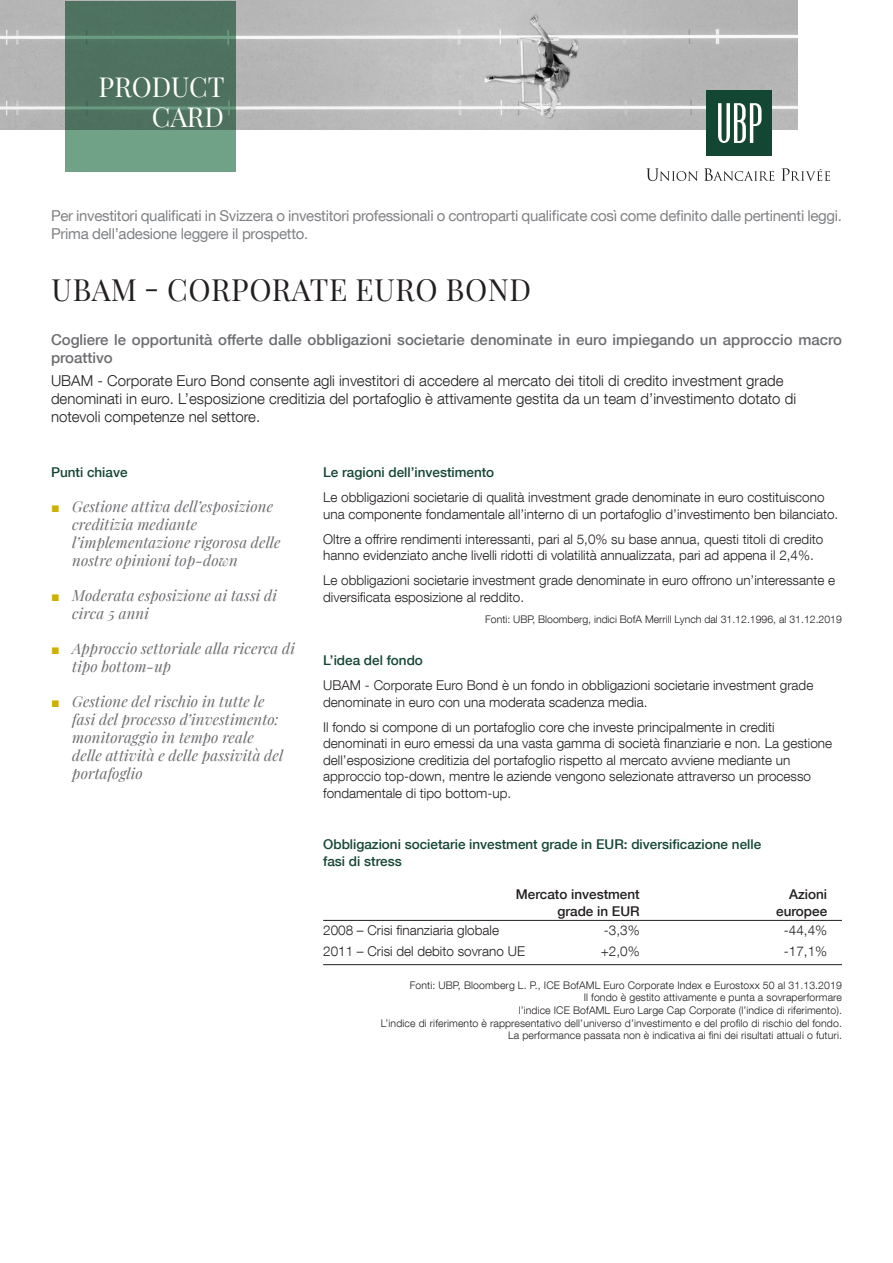
<style>
.page{position:relative;width:893px;height:1263px;background:#fff}
.page>*{position:absolute;margin:0;border:0;box-sizing:border-box;transform-origin:0 0}
.nom_du_fonds{font:30px "Playfair Display";letter-spacing:.02em;color:#231f20}
.t1{font:27px "Playfair Display";color:#fff}
.t2{font:italic 15px/18px "Playfair Display";letter-spacing:.005em;color:#6c6d70}
.Texte_Intro{font:300 15px/18px "Helvetica Neue LT Com";color:#231f20}
.For_qualified_invest{font:15px/18px "Helvetica Neue LT Com";letter-spacing:-.02em;color:#808285}
.Texte_Intro_65{font:500 15px/18px "Helvetica Neue LT Com";color:#6c6d70}
.Texte{font:300 13.5px/16.5px "Helvetica Neue LT Com";color:#231f20}
.Titre_Niv_2{font:500 13.5px/16.5px "Helvetica Neue LT Com";color:#144634}
.t3{font:500 13.5px "Helvetica Neue LT Com";color:#231f20}
.Sources{font:300 10.5px/12.6px "Helvetica Neue LT Com";letter-spacing:.01em;color:#231f20;text-align:right}
.s1{font-family:"Arial";font-style:normal;font-size:14.25px;color:#ceb000}
</style>
<div class="page">
<hr style="left:323px;top:920px;width:519px;height:1px;background:#231f20">
<hr style="left:323px;top:964px;width:519px;height:1px;background:#231f20">
<img style="left:0;top:0;width:797px;height:130px">
<svg style="left:65px;top:1px;width:170px;height:170px;background:#577f69"></svg>
<svg style="left:646px;top:168px;width:52px;height:13px"></svg>
<svg style="left:704px;top:168px;width:70px;height:13px"></svg>
<svg style="left:781px;top:168px;width:49px;height:13px"></svg>
<div style="left:706px;top:90px;width:66px;height:66px;background:#144634"></div>
<svg style="left:718px;top:103px;width:43px;height:40px"></svg>
<p class="t1" style="left:99px;top:66px;width:128px">PRODUCT</p>
<p class="t1" style="left:152px;top:96px;width:74px">CARD</p>
<p class="For_qualified_invest" style="left:51px;top:206px;width:792px">Per investitori qualificati in Svizzera o investitori professionali o controparti qualificate così come definito dalle pertinenti leggi.<br>Prima dell’adesione leggere il prospetto.</p>
<p class="nom_du_fonds" style="left:52px;top:267px;width:481px">UBAM - CORPORATE EURO BOND</p>
<p class="Texte_Intro_65" style="left:51px;top:331px;width:792px">Cogliere le opportunità offerte dalle obbligazioni societarie denominate in euro impiegando un approccio macro proattivo</p>
<p class="Texte_Intro" style="left:51px;top:371px;width:747px">UBAM - Corporate Euro Bond consente agli investitori di accedere al mercato dei titoli di credito investment grade denominati in euro. L’esposizione creditizia del portafoglio è attivamente gestita da un team d’investimento dotato di notevoli competenze nel settore.</p>
<p class="Titre_Niv_2" style="left:51px;top:464px;width:78px">Punti chiave</p>
<p class="t2" style="left:72px;top:497px;width:210px;text-indent:-21px"><span class="s1">■</span> Gestione attiva dell’esposizione creditizia mediante l’implementazione rigorosa delle nostre opinioni top-down</p>
<p class="t2" style="left:72px;top:586px;width:206px;text-indent:-21px"><span class="s1">■</span> Moderata esposizione ai tassi di circa 5 anni</p>
<p class="t2" style="left:72px;top:639px;width:224px;text-indent:-21px"><span class="s1">■</span> Approccio settoriale alla ricerca di tipo bottom-up</p>
<p class="t2" style="left:72px;top:692px;width:212px;text-indent:-21px"><span class="s1">■</span> Gestione del rischio in tutte le fasi del processo d’investimento: monitoraggio in tempo reale delle attività e delle passività del portafoglio</p>
<p class="Titre_Niv_2" style="left:323px;top:464px;width:173px">Le ragioni dell’investimento</p>
<p class="Texte" style="left:323px;top:489px;width:517px">Le obbligazioni societarie di qualità investment grade denominate in euro costituiscono una componente fondamentale all’interno di un portafoglio d’investimento ben bilanciato.</p>
<p class="Texte" style="left:323px;top:531px;width:502px">Oltre a offrire rendimenti interessanti, pari al 5,0% su base annua, questi titoli di credito hanno evidenziato anche livelli ridotti di volatilità annualizzata, pari ad appena il 2,4%.</p>
<p class="Texte" style="left:323px;top:572px;width:513px">Le obbligazioni societarie investment grade denominate in euro offrono un’interessante e diversificata esposizione al reddito.</p>
<p class="Sources" style="left:485px;top:613px;width:358px">Fonti: UBP, Bloomberg, indici BofA Merrill Lynch dal 31.12.1996, al 31.12.2019</p>
<p class="Titre_Niv_2" style="left:323px;top:652px;width:101px">L’idea del fondo</p>
<p class="Texte" style="left:323px;top:677px;width:492px">UBAM - Corporate Euro Bond è un fondo in obbligazioni societarie investment grade denominate in euro con una moderata scadenza media.</p>
<p class="Texte" style="left:323px;top:719px;width:510px">Il fondo si compone di un portafoglio core che investe principalmente in crediti denominati in euro emessi da una vasta gamma di società finanziarie e non. La gestione dell’esposizione creditizia del portafoglio rispetto al mercato avviene mediante un approccio top-down, mentre le aziende vengono selezionate attraverso un processo fondamentale di tipo bottom-up.</p>
<p class="Titre_Niv_2" style="left:323px;top:836px;width:439px">Obbligazioni societarie investment grade in EUR: diversificazione nelle fasi di stress</p>
<p class="t3" style="left:516px;top:886px;width:125px">Mercato investment</p>
<p class="t3" style="left:789px;top:886px;width:40px">Azioni</p>
<p class="t3" style="left:557px;top:903px;width:84px">grade in EUR</p>
<p class="t3" style="left:776px;top:903px;width:53px">europee</p>
<p class="Texte" style="left:323px;top:922px;width:177px">2008 – Crisi finanziaria globale</p>
<p class="Texte" style="left:604px;top:922px;width:37px">-3,3%</p>
<p class="Texte" style="left:784px;top:922px;width:45px">-44,4%</p>
<p class="Texte" style="left:323px;top:942px;width:203px">2011 – Crisi del debito sovrano UE</p>
<p class="Texte" style="left:601px;top:942px;width:40px">+2,0%</p>
<p class="Texte" style="left:784px;top:942px;width:45px">-17,1%</p>
<p class="Sources" style="left:410px;top:978px;width:434px">Fonti: UBP, Bloomberg L. P., ICE BofAML Euro Corporate Index e Eurostoxx 50 al 31.13.2019<br>Il fondo è gestito attivamente e punta a sovraperformare<br>l’indice ICE BofAML Euro Large Cap Corporate (l’indice di riferimento).</p>
<p class="Sources" style="left:381px;top:1016px;width:463px">L’indice di riferimento è rappresentativo dell’universo d’investimento e del profilo di rischio del fondo.<br>La performance passata non è indicativa ai fini dei risultati attuali o futuri.</p>
</div>
